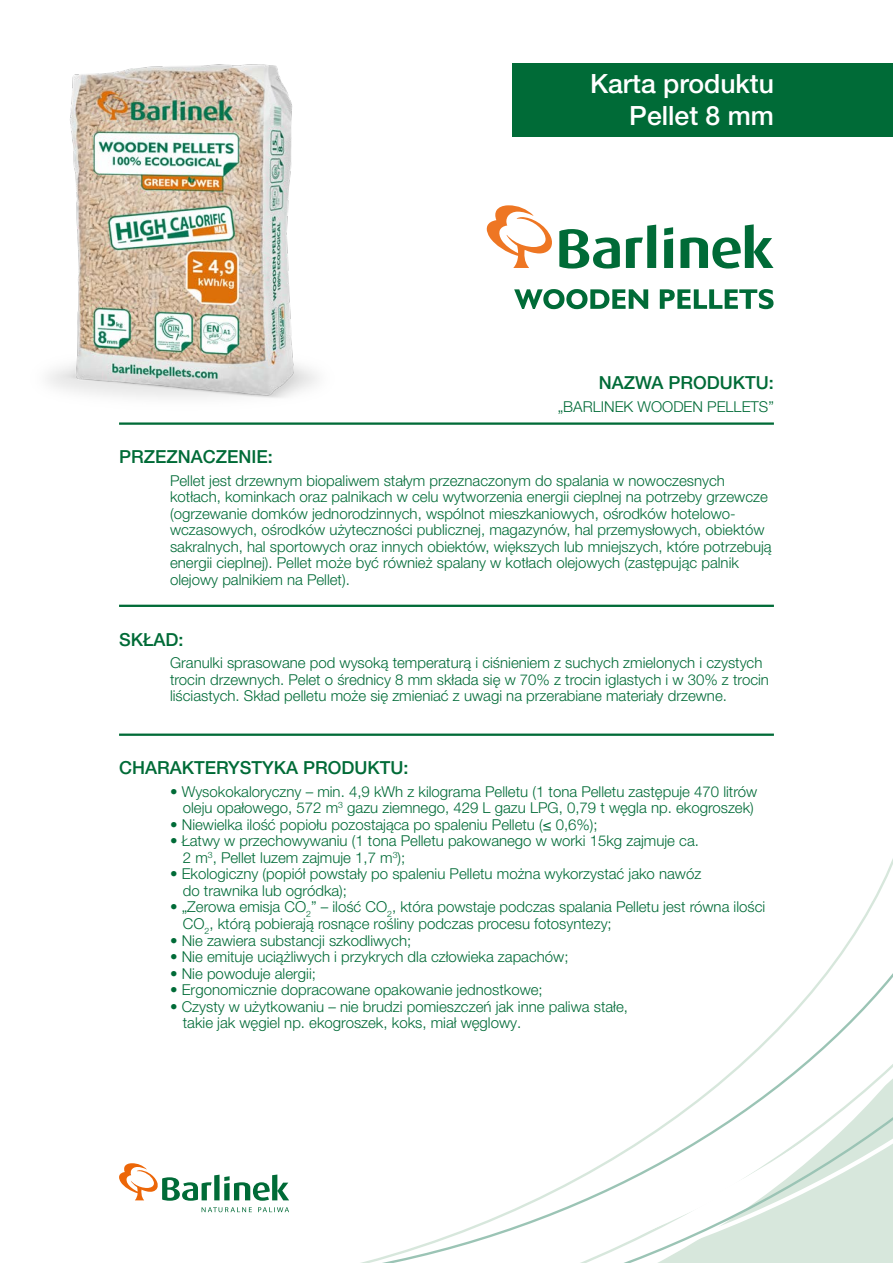
<style>
.page{position:relative;width:893px;height:1263px;background:#fff}
.page>*{position:absolute;margin:0;border:0;box-sizing:border-box;transform-origin:0 0}
.t1{font:500 26.55px/31.8px "Helvetica Neue LT Pro";color:#fff;text-align:right}
.t2{font:500 18px "Helvetica Neue LT Pro";color:#006b37}
.t3{font:300 15px/16.5px "Helvetica Neue LT Pro";color:#006b37}
</style>
<div class="page">
<img style="left:47px;top:64px;width:270px;height:334px">
<svg style="left:269px;top:947px;width:624px;height:316px"></svg>
<div style="left:512px;top:63px;width:381px;height:74px;background:#006b37"></div>
<svg style="left:487px;top:205px;width:65px;height:63px"></svg>
<svg style="left:559px;top:224px;width:214px;height:45px"></svg>
<svg style="left:514px;top:289px;width:134px;height:20px"></svg>
<svg style="left:660px;top:289px;width:113px;height:20px"></svg>
<hr style="left:119px;top:422px;width:655px;height:3px;background:#006b37">
<hr style="left:119px;top:605px;width:655px;height:2px;background:#006b37">
<hr style="left:119px;top:733px;width:655px;height:3px;background:#006b37">
<svg style="left:119px;top:1163px;width:170px;height:49px"></svg>
<h1 class="t1" style="left:590px;top:68px;width:185px">Karta produktu<br>Pellet 8 mm</h1>
<p class="t2" style="left:599px;top:372px;width:177px">NAZWA PRODUKTU:</p>
<p class="t3" style="left:558px;top:398px;width:218px">„BARLINEK WOODEN PELLETS”</p>
<p class="t2" style="left:119px;top:446px;width:155px">PRZEZNACZENIE:</p>
<p class="t3" style="left:170px;top:472px;width:603px">Pellet jest drzewnym biopaliwem stałym przeznaczonym do spalania w nowoczesnych kotłach, kominkach oraz palnikach w celu wytworzenia energii cieplnej na potrzeby grzewcze (ogrzewanie domków jednorodzinnych, wspólnot mieszkaniowych, ośrodków hotelowo&shy;wczasowych, ośrodków użyteczności publicznej, magazynów, hal przemysłowych, obiektów sakralnych, hal sportowych oraz innych obiektów, większych lub mniejszych, które potrzebują energii cieplnej). Pellet może być również spalany w kotłach olejowych (zastępując palnik olejowy palnikiem na Pellet).</p>
<p class="t2" style="left:119px;top:628px;width:66px">SKŁAD:</p>
<p class="t3" style="left:170px;top:654px;width:600px">Granulki sprasowane pod wysoką temperaturą i ciśnieniem z suchych zmielonych i czystych trocin drzewnych. Pelet o średnicy 8 mm składa się w 70% z trocin iglastych i w 30% z trocin liściastych. Skład pelletu może się zmieniać z uwagi na przerabiane materiały drzewne.</p>
<p class="t2" style="left:119px;top:757px;width:291px">CHARAKTERYSTYKA PRODUKTU:</p>
<p class="t3" style="left:170px;top:783px;width:589px;text-align:right">• Wysokokaloryczny – min. 4,9 kWh z kilograma Pelletu (1 tona Pelletu zastępuje 470 litrów oleju opałowego, 572 m<sup>3</sup> gazu ziemnego, 429 L gazu LPG, 0,79 t węgla np. ekogroszek)</p>
<p class="t3" style="left:170px;top:816px;width:429px">• Niewielka ilość popiołu pozostająca po spaleniu Pelletu (≤ 0,6%);</p>
<p class="t3" style="left:183px;top:832px;width:518px;text-indent:-13px">• Łatwy w przechowywaniu (1 tona Pelletu pakowanego w worki 15kg zajmuje ca.<br>2 m<sup>3</sup>, Pellet luzem zajmuje 1,7 m<sup>3</sup>);</p>
<p class="t3" style="left:183px;top:865px;width:520px;text-indent:-13px">• Ekologiczny (popiół powstały po spaleniu Pelletu można wykorzystać jako nawóz do trawnika lub ogródka);</p>
<p class="t3" style="left:183px;top:898px;width:584px;text-indent:-13px">• „Zerowa emisja CO<sub>2</sub>” – ilość CO<sub>2</sub>, która powstaje podczas spalania Pelletu jest równa ilości<br>CO<sub>2</sub>, którą pobierają rosnące rośliny podczas procesu fotosyntezy;</p>
<p class="t3" style="left:170px;top:931px;width:243px">• Nie zawiera substancji szkodliwych;</p>
<p class="t3" style="left:170px;top:948px;width:400px">• Nie emituje uciążliwych i przykrych dla człowieka zapachów;</p>
<p class="t3" style="left:170px;top:964px;width:147px">• Nie powoduje alergii;</p>
<p class="t3" style="left:170px;top:981px;width:374px">• Ergonomicznie dopracowane opakowanie jednostkowe;</p>
<p class="t3" style="left:183px;top:997px;width:447px;text-indent:-13px">• Czysty w użytkowaniu – nie brudzi pomieszczeń jak inne paliwa stałe, takie jak węgiel np. ekogroszek, koks, miał węglowy.</p>
</div>
